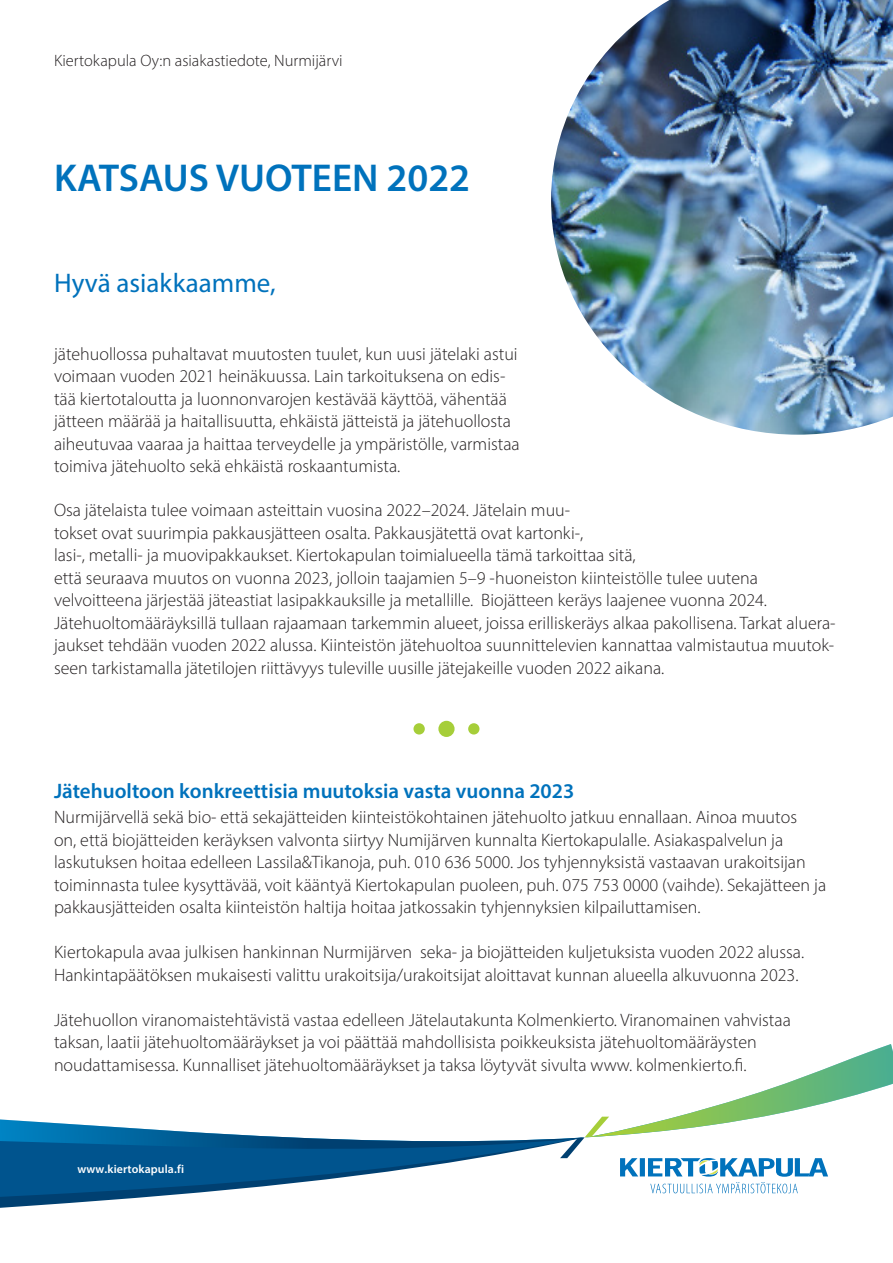
<style>
.page{position:relative;width:893px;height:1263px;background:#fff}
.page>*{position:absolute;margin:0;border:0;box-sizing:border-box;transform-origin:0 0}
.t1{font:600 39px "Myriad Pro";color:#0072bc}
.t2{font:27px "Myriad Pro";color:#0072bc}
.leipäteksti{font:600 21px "Myriad Pro";color:#0072bc}
.sininen_otsikko{font:300 18px/22.5px "Myriad Pro";color:#231f20}
.leipäteksti-2{font:300 18px/22.5px "Myriad Pro";color:#231f20}
.sininen_otsikko-2{font:300 16.5px "Myriad Pro";color:#231f20}
.t3{font:600 11.85px "Myriad Pro";letter-spacing:.01em;color:#fff}
</style>
<div class="page">
<img style="left:551px;top:0;width:342px;height:435px">
<svg style="left:0;top:1123px;width:560px;height:85px"></svg>
<svg style="left:560px;top:1044px;width:333px;height:149px"></svg>
<div style="left:438px;top:721px;width:17px;height:16px;background:#a6ce39;border-radius:50%"></div>
<div style="left:413px;top:723px;width:12px;height:11px;background:#a6ce39;border-radius:50%"></div>
<div style="left:468px;top:723px;width:11px;height:11px;background:#a6ce39;border-radius:50%"></div>
<p class="sininen_otsikko-2" style="left:54px;top:51px;width:290px">Kiertokapula Oy:n asiakastiedote, Nurmijärvi</p>
<p class="t1" style="left:54px;top:153px;width:418px">KATSAUS VUOTEEN 2022</p>
<p class="t2" style="left:54px;top:266px;width:223px">Hyvä asiakkaamme,</p>
<p class="sininen_otsikko" style="left:54px;top:342px;width:467px">jätehuollossa puhaltavat muutosten tuulet, kun uusi jätelaki astui voimaan vuoden 2021 heinäkuussa. Lain tarkoituksena on edis&shy;tää kiertotaloutta ja luonnonvarojen kestävää käyttöä, vähentää jätteen määrää ja haitallisuutta, ehkäistä jätteistä ja jätehuollosta aiheutuvaa vaaraa ja haittaa terveydelle ja ympäristölle, varmistaa toimiva jätehuolto sekä ehkäistä roskaantumista.</p>
<p class="sininen_otsikko" style="left:54px;top:499px;width:783px">Osa jätelaista tulee voimaan asteittain vuosina 2022–2024. Jätelain muu-<br>tokset ovat suurimpia pakkausjätteen osalta. Pakkausjätettä ovat kartonki-,<br>lasi-, metalli- ja muovipakkaukset. Kiertokapulan toimialueella tämä tarkoittaa sitä,<br>että seuraava muutos on vuonna 2023, jolloin taajamien 5–9 -huoneiston kiinteistölle tulee uutena velvoitteena järjestää jäteastiat lasipakkauksille ja metallille. Biojätteen keräys laajenee vuonna 2024.<br>Jätehuoltomääräyksillä tullaan rajaamaan tarkemmin alueet, joissa erilliskeräys alkaa pakollisena. Tarkat aluera&shy;jaukset tehdään vuoden 2022 alussa. Kiinteistön jätehuoltoa suunnittelevien kannattaa valmistautua muutok&shy;seen tarkistamalla jätetilojen riittävyys tuleville uusille jätejakeille vuoden 2022 aikana.</p>
<p class="leipäteksti" style="left:54px;top:777px;width:522px">Jätehuoltoon konkreettisia muutoksia vasta vuonna 2023</p>
<p class="leipäteksti-2" style="left:54px;top:806px;width:774px">Nurmijärvellä sekä bio- että sekajätteiden kiinteistökohtainen jätehuolto jatkuu ennallaan. Ainoa muutos<br>on, että biojätteiden keräyksen valvonta siirtyy Numijärven kunnalta Kiertokapulalle. Asiakaspalvelun ja laskutuksen hoitaa edelleen Lassila&amp;Tikanoja, puh. 010 636 5000. Jos tyhjennyksistä vastaavan urakoitsijan toiminnasta tulee kysyttävää, voit kääntyä Kiertokapulan puoleen, puh. 075 753 0000 (vaihde). Sekajätteen ja pakkausjätteiden osalta kiinteistön haltija hoitaa jatkossakin tyhjennyksien kilpailuttamisen.</p>
<p class="leipäteksti-2" style="left:54px;top:941px;width:752px">Kiertokapula avaa julkisen hankinnan Nurmijärven seka- ja biojätteiden kuljetuksista vuoden 2022 alussa.<br>Hankintapäätöksen mukaisesti valittu urakoitsija/urakoitsijat aloittavat kunnan alueella alkuvuonna 2023.</p>
<p class="leipäteksti-2" style="left:54px;top:1008px;width:738px">Jätehuollon viranomaistehtävistä vastaa edelleen Jätelautakunta Kolmenkierto. Viranomainen vahvistaa taksan, laatii jätehuoltomääräykset ja voi päättää mahdollisista poikkeuksista jätehuoltomääräysten noudattamisessa. Kunnalliset jätehuoltomääräykset ja taksa löytyvät sivulta www. kolmenkierto.fi.</p>
<p class="t3" style="left:78px;top:1162px;width:108px">www.kiertokapula.fi</p>
</div>
